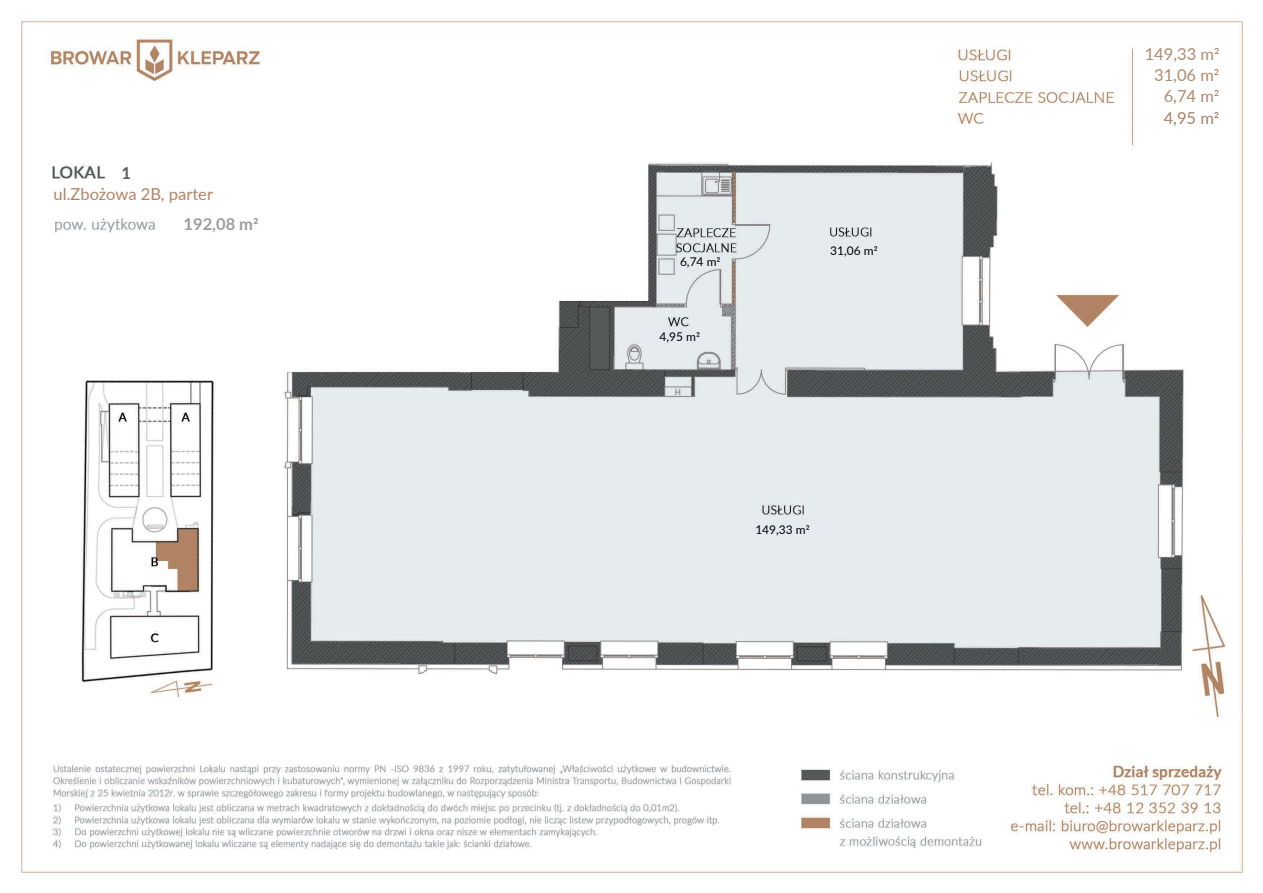
<style>
.page{position:relative;width:1263px;height:893px;background:#fff}
.page>*{position:absolute;margin:0;border:0;box-sizing:border-box;transform-origin:0 0}
.t1{font:16.5px/21.3px "Lato";color:#b08a6e;text-align:right}
.t2{font:16.5px "Lato";color:#b28364}
.t3{font:700 16.5px "Lato";color:#9e9c9c}
.t4{font:16.5px "Lato";color:#a78169}
.t5{font:700 16.5px "Lato";color:#5a5d5c}
.t6{font:12px "Lato";color:#000002}
</style>
<div class="page">
<img style="left:20px;top:20px;width:1224px;height:856px">
<div style="left:1139px;top:44px;width:77px;height:95px;background:#fff"></div>
<div style="left:180px;top:209px;width:84px;height:30px;background:#fff"></div>
<div style="left:821px;top:242px;width:57px;height:15px;background:#e5eaee"></div>
<div style="left:644px;top:328px;width:60px;height:15px;background:#e5eaee"></div>
<div style="left:751px;top:518px;width:70px;height:15px;background:#e5eaee"></div>
<svg style="left:682px;top:254px;width:47px;height:17px"></svg>
<div style="left:110px;top:160px;width:63px;height:24px;background:#fff"></div>
<div style="left:108px;top:354px;width:90px;height:18px;background:#fff"></div>
<div style="left:51px;top:186px;width:134px;height:23px;background:#fff"></div>
<div style="left:47px;top:242px;width:237px;height:76px;background:#fff"></div>
<h1 class="t5" style="left:121px;top:161px;width:11px">1</h1>
<h1 class="t2" style="left:54px;top:182px;width:161px">ul.Zbożowa 2B, parter</h1>
<h1 class="t3" style="left:184px;top:212px;width:77px">192,08 m2</h1>
<p class="t6" style="left:680px;top:253px;width:42px">6,74 m2</p>
<p class="t6" style="left:660px;top:328px;width:42px">4,95 m2</p>
<p class="t6" style="left:830px;top:242px;width:49px">31,06 m2</p>
<p class="t6" style="left:755px;top:521px;width:56px">149,33 m2</p>
<h1 class="t1" style="left:1145px;top:42px;width:76px">149,33 m2<br>31,06 m2<br>6,74 m2</h1>
<h1 class="t4" style="left:1164px;top:106px;width:57px">4,95 m2</h1>
</div>
